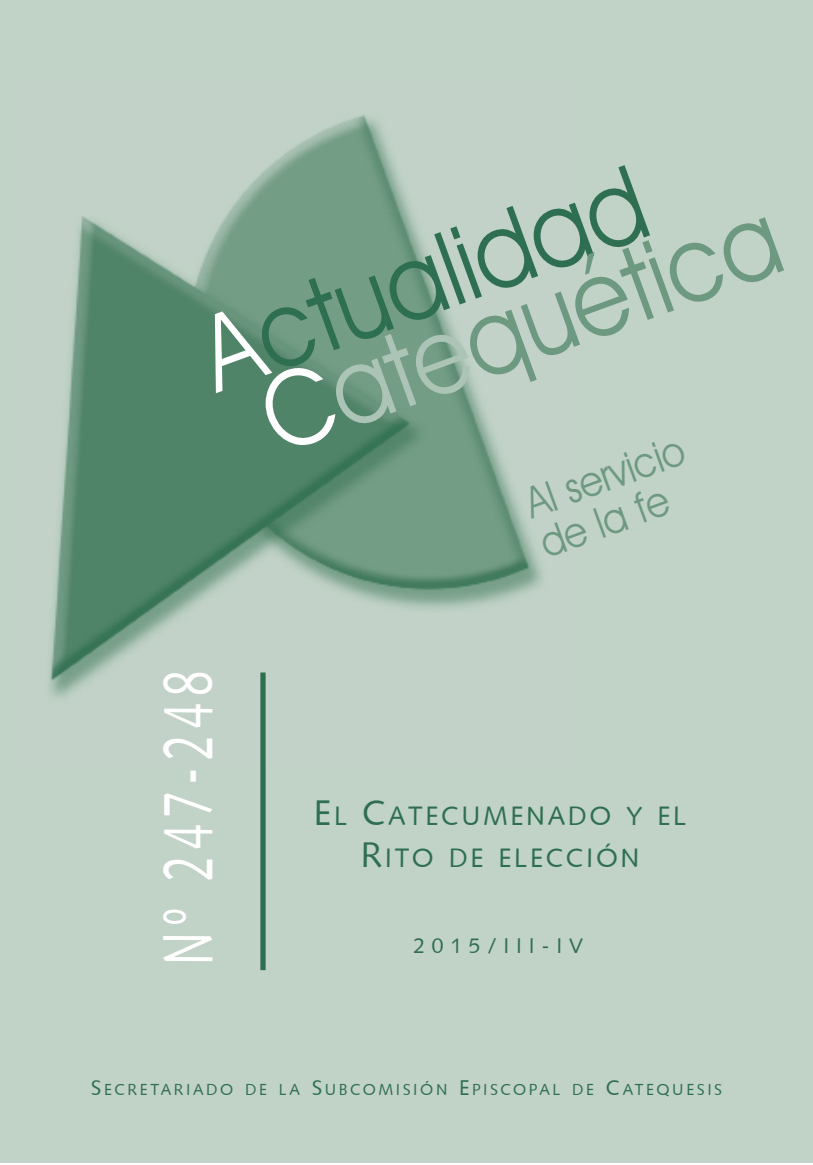
<style>
.page{position:relative;width:813px;height:1165px;background:#fff}
.page>*{position:absolute;margin:0;border:0;box-sizing:border-box;transform-origin:0 0}
.t1{font:105px "Avant Garde Book BT";color:#6e9981;scale:.9 1}
.t2{font:105px "Avant Garde Book BT";color:#2f6f51;scale:.9 1}
.t3{font:70px "Syntaxroman Roman";letter-spacing:.15em;color:#fff;scale:.65 1}
.t4{font:42px "Avant Garde Book BT";color:#6e9981;scale:.9 1}
.t5{font:26.25px/42px "Syntaxroman Roman";letter-spacing:.1em;color:#2f6f51;text-align:center}
.t6{font:21px "Syntaxroman Roman";letter-spacing:.325em;color:#2f6f51}
.t7{font:15.75px "Syntaxroman Roman";letter-spacing:.17em;color:#2f6f51}
.s1{color:#fff}
.s2{color:#acc4b5}
.s3{font-size:35px}
.s4{font-size:21px}
</style>
<div class="page">
<div style="left:0;top:0;width:813px;height:1163px;background:#c1d2c7"></div>
<img style="left:14px;top:81px;width:566px;height:683px">
<div style="left:260px;top:672px;width:6px;height:298px;background:#2f6f51"></div>
<p class="t2" style="left:183px;top:297px;width:518px;rotate:-20deg"><span class="s1">A</span>ctualidad</p>
<p class="t1" style="left:244px;top:359px;width:605px;rotate:-20deg"><span class="s1">C</span><span class="s2">ate</span>quética</p>
<p class="t4" style="left:518px;top:480px;width:186px;rotate:-20deg">Al servicio</p>
<p class="t4" style="left:533px;top:520px;width:151px;rotate:-20deg">de la fe</p>
<p class="t3" style="left:147px;top:965px;width:454px;rotate:-90deg">Nº 247-248</p>
<p class="t5" style="left:314px;top:794px;width:374px"><span class="s3">E</span>L <span class="s3">C</span>ATECUMENADO Y EL<br><span class="s3">R</span>ITO DE ELECCIÓN</p>
<p class="t6" style="left:413px;top:933px;width:171px">2015/III-IV</p>
<p class="t7" style="left:91px;top:1080px;width:615px"><span class="s4">S</span>ECRETARIADO DE LA <span class="s4">S</span>UBCOMISI ÓN <span class="s4">E</span> PISCOPAL DE <span class="s4">C</span>ATEQUESIS</p>
</div>
